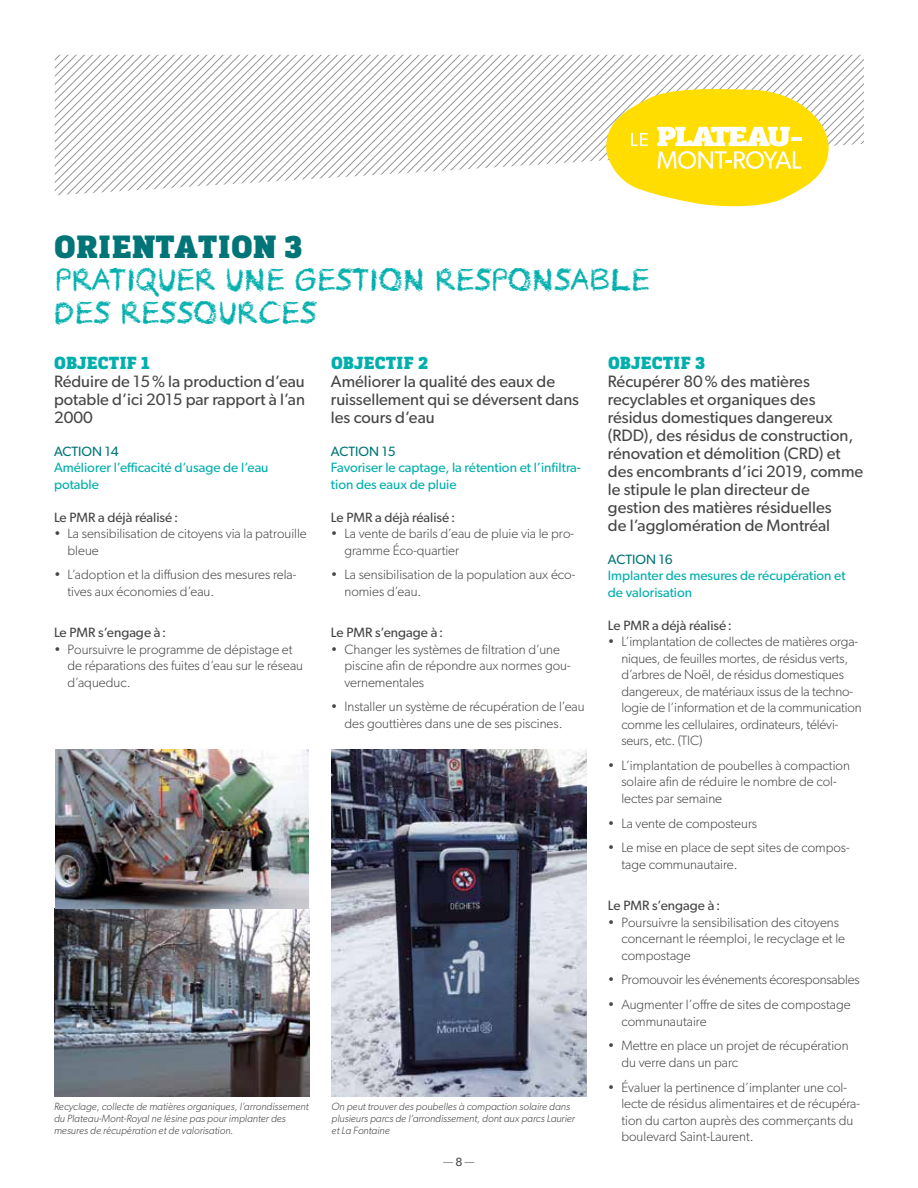
<style>
.page{position:relative;width:918px;height:1188px;background:#fff}
.page>*{position:absolute;margin:0;border:0;box-sizing:border-box;transform-origin:0 0}
.t1{font:33px/33px "Crayon Hand";color:#00afad}
.t2{font:900 33px "Kondolar";letter-spacing:.005em;color:#007476}
.t3{font:900 18px "Kondolar";letter-spacing:.005em;color:#00afad}
.t4{font:16.5px/18px "Gibson";color:#464547}
.t5{font:300 13.5px/16.5px "Gibson";color:#464547}
.t6{font:13.5px/16.5px "Gibson";color:#00afad}
.t7{font:13.5px "Gibson";color:#464547}
.t8{font:13.5px "Gibson";color:#007476}
.t9{font:300 12px "Gibson";color:#464547}
.t10{font:italic 300 10.5px/12px "Gibson";color:#464547}
.s1{font-weight:400}
</style>
<div class="page">
<svg style="left:55px;top:55px;width:809px;height:140px"></svg>
<svg style="left:605px;top:88px;width:224px;height:119px"></svg>
<img style="left:54px;top:750px;width:256px;height:346px">
<img style="left:331px;top:750px;width:255px;height:346px">
<h1 class="t2" style="left:54px;top:226px;width:250px">ORIENTATION 3</h1>
<h1 class="t1" style="left:54px;top:265px;width:596px">PRATIQUER UNE GESTION RESPONSABLE<br>DES RESSOURCES</h1>
<h2 class="t3" style="left:54px;top:351px;width:97px">OBJECTIF 1</h2>
<p class="t4" style="left:54px;top:372px;width:253px;text-align:justify">Réduire de 15% la production d’eau potable d’ici 2015 par rapport à l’an 2000</p>
<p class="t8" style="left:54px;top:443px;width:66px">Action 14</p>
<p class="t6" style="left:54px;top:459px;width:216px">Améliorer l’efficacité d’usage de l’eau potable</p>
<p class="t7" style="left:54px;top:509px;width:126px">Le PMR a déjà réalisé:</p>
<p class="t5" style="left:68px;top:525px;width:241px;text-indent:-14px">• La sensibilisation de citoyens via la patrouille bleue</p>
<p class="t5" style="left:68px;top:566px;width:230px;text-indent:-14px">• L’adoption et la diffusion des mesures rela&shy;tives aux économies d’eau.</p>
<p class="t7" style="left:54px;top:624px;width:114px">Le PMR s’engage à :</p>
<p class="t5" style="left:68px;top:641px;width:237px;text-indent:-14px">• Poursuivre le programme de dépistage et de réparations des fuites d’eau sur le réseau d’aqueduc.</p>
<h2 class="t3" style="left:331px;top:351px;width:99px">OBJECTIF 2</h2>
<p class="t4" style="left:331px;top:372px;width:250px">Améliorer la qualité des eaux de ruissellement qui se déversent dans les cours d’eau</p>
<p class="t8" style="left:331px;top:443px;width:66px">Action 15</p>
<p class="t6" style="left:331px;top:459px;width:251px">Favoriser le captage, la rétention et l’infiltra&shy;tion des eaux de pluie</p>
<p class="t7" style="left:331px;top:509px;width:126px">Le PMR a déjà réalisé:</p>
<p class="t5" style="left:344px;top:525px;width:231px;text-indent:-14px">• La vente de barils d’eau de pluie via le pro&shy;gramme Éco-quartier</p>
<p class="t5" style="left:344px;top:566px;width:232px;text-indent:-14px">• La sensibilisation de la population aux éco&shy;nomies d’eau.</p>
<p class="t7" style="left:331px;top:624px;width:114px">Le PMR s’engage à :</p>
<p class="t5" style="left:344px;top:641px;width:228px;text-indent:-14px">• Changer les systèmes de filtration d’une piscine afin de répondre aux normes gou&shy;vernementales</p>
<p class="t5" style="left:344px;top:698px;width:242px;text-indent:-14px">• Installer un système de récupération de l’eau des gouttières dans une de ses piscines.</p>
<h2 class="t3" style="left:608px;top:351px;width:99px">OBJECTIF 3</h2>
<p class="t4" style="left:608px;top:372px;width:257px">Récupérer 80% des matières recyclables et organiques des résidus domestiques dangereux (RDD), des résidus de construction, rénovation et démolition (CRD) et des encombrants d’ici 2019, comme le stipule le plan directeur de gestion des matières résiduelles<br>de l’agglomération de Montréal</p>
<p class="t8" style="left:608px;top:551px;width:66px">Action 16</p>
<p class="t6" style="left:608px;top:567px;width:239px">Implanter des mesures de récupération et de valorisation</p>
<p class="t7" style="left:608px;top:617px;width:126px">Le PMR a déjà réalisé:</p>
<p class="t5" style="left:621px;top:633px;width:242px;text-indent:-14px">• L’implantation de collectes de matières orga&shy;niques, de feuilles mortes, de résidus verts, d’arbres de Noël, de résidus domestiques dangereux, de matériaux issus de la techno&shy;logie de l’information et de la communication comme les cellulaires, ordinateurs, télévi&shy;seurs, etc. (TIC)</p>
<p class="t5" style="left:621px;top:757px;width:230px;text-indent:-14px">• L’implantation de poubelles à compaction solaire afin de réduire le nombre de col&shy;lectes par semaine</p>
<p class="t5" style="left:608px;top:814px;width:151px">• La vente de composteurs</p>
<p class="t5" style="left:621px;top:839px;width:230px;text-indent:-14px">• Le mise en place de sept sites de compos&shy;tage communautaire.</p>
<p class="t7" style="left:608px;top:897px;width:114px">Le PMR s’engage à :</p>
<p class="t5" style="left:621px;top:913px;width:225px;text-indent:-14px">• Poursuivre la sensibilisation des citoyens concernant le réemploi, le recyclage et le compostage</p>
<p class="t5" style="left:608px;top:971px;width:253px">• Promouvoir les événements écoresponsables</p>
<p class="t5" style="left:621px;top:996px;width:231px;text-indent:-14px">• Augmenter l’offre de sites de compostage communautaire</p>
<p class="t5" style="left:621px;top:1037px;width:229px;text-indent:-14px">• Mettre en place un projet de récupération du verre dans un parc</p>
<p class="t5" style="left:621px;top:1078px;width:240px;text-indent:-14px">• Évaluer la pertinence d’implanter une col&shy;lecte de résidus alimentaires et de récupéra&shy;tion du carton auprès des commerçants du boulevard Saint-Laurent.</p>
<p class="t10" style="left:54px;top:1100px;width:256px">Recyclage, collecte de matières organiques, l’arrondissement du Plateau-Mont-Royal ne lésine pas pour implanter des mesures de récupération et de valorisation.</p>
<p class="t10" style="left:332px;top:1100px;width:245px">On peut trouver des poubelles à compaction solaire dans plusieurs parcs de l’arrondissement, dont aux parcs Laurier et La Fontaine</p>
<p class="t9" style="left:443px;top:1154px;width:33px">— <span class="s1">8</span> —</p>
</div>
